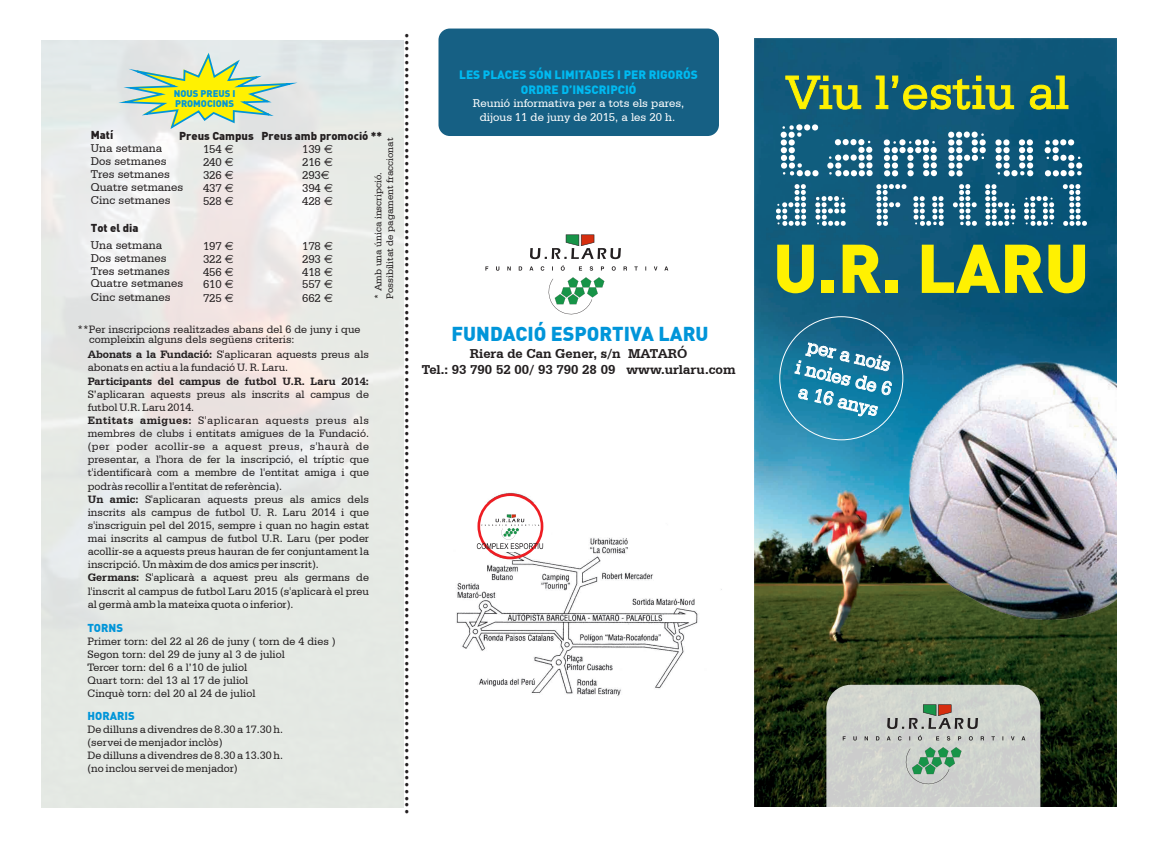
<style>
.page{position:relative;width:1165px;height:857px;background:#fff}
.page>*{position:absolute;margin:0;border:0;box-sizing:border-box;transform-origin:0 0}
.t1{font:68px "PROGBOT";color:#fff}
.t2{font:900 67.75px "DIN";color:#fff101}
.t3{font:54.62px "PROGBOT";color:#fff}
.t4{font:50.12px "Serifa BT";color:#fff101}
.t5{font:20px "Aachen BT";color:#231f20;scale:1.11 1}
.t6{font:20px "Serifa BT";color:#fff;scale:.95 1}
.t7{font:900 19.75px "DIN";color:#0095d9}
.t8{font:700 13.5px "Serifa BT";color:#231f20}
.t9{font:11.88px "Serifa BT";color:#231f20}
.t10{font:11.88px/13.8px "Serifa BT";color:#fff;text-align:center}
.t11{font:900 11.88px/14.6px "DIN";color:#00baf1;text-align:center}
.t12{font:11.25px/13.1px "Serifa BT";color:#231f20}
.t13{font:700 11.25px "Serifa BT";color:#231f20}
.t14{font:900 11.25px "DIN";color:#231f20}
.t15{font:900 11.25px "DIN";color:#0095d9}
.t16{font:10px/11.6px "Serifa BT";color:#231f20}
.t17{font:900 9.5px/10.5px "DIN";color:#0095d9}
.s1{font-family:"Euro Sans Std"}
.s2{font-weight:700}
</style>
<div class="page">
<img style="left:754px;top:38px;width:362px;height:768px">
<img style="left:905px;top:361px;width:211px;height:258px">
<svg style="left:795px;top:343px;width:97px;height:74px"></svg>
<svg style="left:785px;top:76px;width:76px;height:33px"></svg>
<svg style="left:876px;top:76px;width:138px;height:33px"></svg>
<svg style="left:1030px;top:76px;width:38px;height:33px"></svg>
<svg style="left:826px;top:684px;width:214px;height:147px;fill:#d0d4ce"></svg>
<svg style="left:905px;top:747px;width:56px;height:38px"></svg>
<svg style="left:843px;top:735px;width:182px;height:5px"></svg>
<svg style="left:887px;top:704px;width:91px;height:25px"></svg>
<div style="left:438px;top:29px;width:281px;height:107px;background:#166084;border-radius:11px"></div>
<img style="left:456px;top:492px;width:266px;height:204px">
<svg style="left:548px;top:277px;width:56px;height:38px"></svg>
<svg style="left:485px;top:265px;width:183px;height:6px"></svg>
<svg style="left:530px;top:234px;width:91px;height:25px"></svg>
<div style="left:473px;top:503px;width:78px;height:48px;background:#fff"></div>
<div style="left:477px;top:493px;width:66px;height:66px;border:3px solid #ee1d23;border-radius:50%"></div>
<svg style="left:477px;top:514px;width:66px;height:35px"></svg>
<svg style="left:111px;top:53px;width:195px;height:78px"></svg>
<p class="t17" style="left:174px;top:87px;width:63px">NOUS PREUS I<br>PROMOCIONS</p>
<p class="t14" style="left:91px;top:128px;width:24px">Matí</p>
<p class="t14" style="left:179px;top:128px;width:205px">Preus Campus Preus amb promoció **</p>
<p class="t16" style="left:372px;top:299px;width:163px;rotate:-90deg">* Amb una única inscripció.<br>Possibilitat de pagament fraccionat</p>
<p class="t9" style="left:91px;top:141px;width:73px">Una setmana</p>
<p class="t9" style="left:203px;top:142px;width:32px">154 <span class="s1">€</span></p>
<p class="t9" style="left:302px;top:142px;width:32px">139 <span class="s1">€</span></p>
<p class="t9" style="left:91px;top:154px;width:77px">Dos setmanes</p>
<p class="t9" style="left:203px;top:155px;width:32px">240 <span class="s1">€</span></p>
<p class="t9" style="left:302px;top:155px;width:32px">216 <span class="s1">€</span></p>
<p class="t9" style="left:91px;top:167px;width:81px">Tres setmanes</p>
<p class="t9" style="left:203px;top:168px;width:32px">326 <span class="s1">€</span></p>
<p class="t9" style="left:302px;top:168px;width:29px">293<span class="s1">€</span></p>
<p class="t9" style="left:91px;top:180px;width:94px">Quatre setmanes</p>
<p class="t9" style="left:203px;top:181px;width:32px">437 <span class="s1">€</span></p>
<p class="t9" style="left:302px;top:181px;width:32px">394 <span class="s1">€</span></p>
<p class="t9" style="left:91px;top:193px;width:81px">Cinc setmanes</p>
<p class="t9" style="left:203px;top:194px;width:32px">528 <span class="s1">€</span></p>
<p class="t9" style="left:302px;top:194px;width:32px">428 <span class="s1">€</span></p>
<p class="t9" style="left:91px;top:238px;width:73px">Una setmana</p>
<p class="t9" style="left:203px;top:239px;width:32px">197 <span class="s1">€</span></p>
<p class="t9" style="left:302px;top:239px;width:32px">178 <span class="s1">€</span></p>
<p class="t9" style="left:91px;top:251px;width:77px">Dos setmanes</p>
<p class="t9" style="left:203px;top:252px;width:32px">322 <span class="s1">€</span></p>
<p class="t9" style="left:302px;top:252px;width:32px">293 <span class="s1">€</span></p>
<p class="t9" style="left:91px;top:264px;width:81px">Tres setmanes</p>
<p class="t9" style="left:203px;top:265px;width:32px">456 <span class="s1">€</span></p>
<p class="t9" style="left:302px;top:265px;width:32px">418 <span class="s1">€</span></p>
<p class="t9" style="left:91px;top:276px;width:94px">Quatre setmanes</p>
<p class="t9" style="left:203px;top:277px;width:32px">610 <span class="s1">€</span></p>
<p class="t9" style="left:302px;top:277px;width:32px">557 <span class="s1">€</span></p>
<p class="t9" style="left:91px;top:290px;width:81px">Cinc setmanes</p>
<p class="t9" style="left:203px;top:291px;width:32px">725 <span class="s1">€</span></p>
<p class="t9" style="left:302px;top:291px;width:32px">662 <span class="s1">€</span></p>
<p class="t14" style="left:91px;top:220px;width:49px">Tot el dia</p>
<p class="t12" style="left:89px;top:324px;width:273px;line-height:10px;text-indent:-12px">**Per inscripcions realitzades abans del 6 de juny i que compleixin alguns dels següens criteris:</p>
<p class="t12" style="left:88px;top:348px;width:283px"><span class="s2">Abonats a la Fundació:</span> S'aplicaran aquests preus als abonats en actiu a la fundació U. R. Laru.</p>
<p class="t13" style="left:88px;top:374px;width:283px">Participants del campus de futbol U.R. Laru 2014:</p>
<p class="t12" style="left:88px;top:387px;width:283px">S’aplicaran aquests preus als inscrits al campus de futbol U.R. Laru 2014.<br><span class="s2">Entitats amigues:</span> S'aplicaran aquests preus als membres de clubs i entitats amigues de la Fundació. (per poder acollir-se a aquest preus, s'haurà de presentar, a l'hora de fer la inscripció, el tríptic que t'identificarà com a membre de l'entitat amiga i que podràs recollir a l'entitat de referència).<br><span class="s2">Un amic:</span> S'aplicaran aquests preus als amics dels inscrits als campus de futbol U. R. Laru 2014 i que s'inscriguin pel del 2015, sempre i quan no hagin estat mai inscrits al campus de futbol U.R. Laru (per poder acollir-se a aquests preus hauran de fer conjuntament la inscripció. Un màxim de dos amics per inscrit).<br><span class="s2">Germans:</span> S'aplicarà a aquest preu als germans de l'inscrit al campus de futbol Laru 2015 (s'aplicarà el preu al germà amb la mateixa quota o inferior).</p>
<p class="t15" style="left:88px;top:621px;width:37px">TORNS</p>
<p class="t12" style="left:88px;top:634px;width:249px">Primer torn: del 22 al 26 de juny ( torn de 4 dies )<br>Segon torn: del 29 de juny al 3 de juliol<br>Tercer torn: del 6 a l’10 de juliol<br>Quart torn: del 13 al 17 de juliol<br>Cinquè torn: del 20 al 24 de juliol</p>
<p class="t15" style="left:88px;top:709px;width:49px">HORARIS</p>
<p class="t12" style="left:88px;top:722px;width:197px">De dilluns a divendres de 8.30 a 17.30 h. (servei de menjador inclòs)<br>De dilluns a divendres de 8.30 a 13.30 h. (no inclou servei de menjador)</p>
<h3 class="t5" style="left:388px;top:815px;width:707px;rotate:-90deg">....................................................................................................................</h3>
<p class="t11" style="left:459px;top:67px;width:240px">LES PLACES SÓN LIMITADES I PER RIGORÓS<br>ORDRE D’INSCRIPCIÓ</p>
<p class="t10" style="left:473px;top:96px;width:213px">Reunió informativa per a tots els pares, dijous 11 de juny de 2015, a les 20 h.</p>
<h3 class="t7" style="left:451px;top:321px;width:259px">FUNDACIÓ ESPORTIVA LARU</h3>
<p class="t8" style="left:470px;top:345px;width:219px">Riera de Can Gener, s/n MATARÓ</p>
<p class="t8" style="left:422px;top:361px;width:315px">Tel.: 93 790 52 00/ 93 790 28 09 www.urlaru.com</p>
<h3 class="t4" style="left:785px;top:62px;width:285px">Viu l’estiu al</h3>
<h1 class="t1" style="left:777px;top:123px;width:313px">Campus</h1>
<h3 class="t3" style="left:773px;top:183px;width:321px">de Futbol</h3>
<h2 class="t2" style="left:773px;top:223px;width:317px">U.R. LARU</h2>
<h3 class="t6" style="left:810px;top:334px;width:91px;rotate:13deg">per a nois</h3>
<h3 class="t6" style="left:801px;top:379px;width:87px;rotate:13deg">a 16 anys</h3>
<h3 class="t6" style="left:798px;top:355px;width:105px;rotate:13deg">i noies de 6</h3>
</div>
